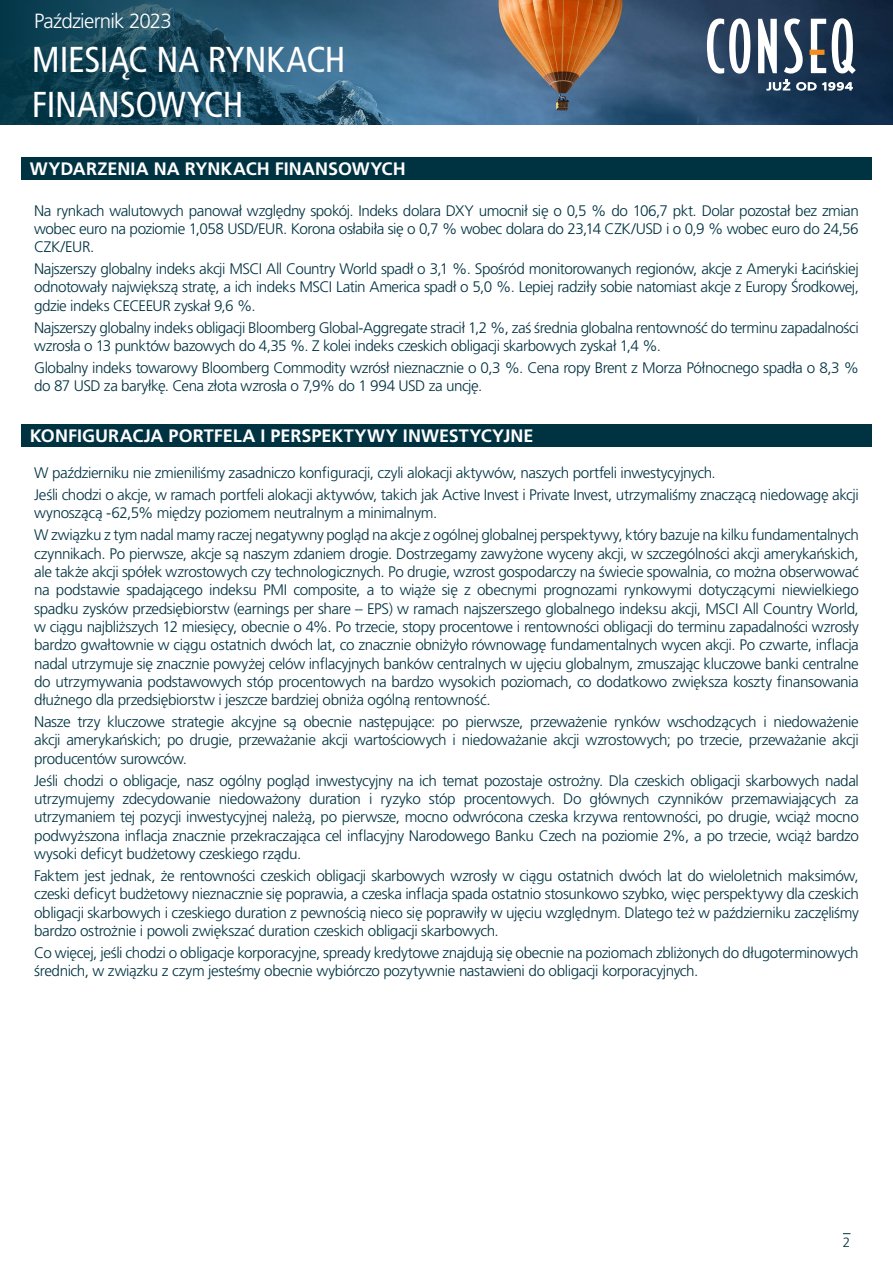
<style>
.page{position:relative;width:893px;height:1263px;background:#fff}
.page>*{position:absolute;margin:0;border:0;box-sizing:border-box;transform-origin:0 0}
.t1{font:condensed 36px/45px "Frutiger LT Pro";letter-spacing:-.01em;color:#fff}
.t2{font:300 20.55px "Frutiger LT Pro";letter-spacing:-.04em;color:#fff}
.t3{font:700 18px "Frutiger LT Pro";letter-spacing:.005em;color:#fff}
.t4{font:300 15.3px/18.3px "Frutiger LT Pro";letter-spacing:-.03em;color:#003342;text-align:justify}
.t5{font:300 13.5px "Frutiger LT Pro";color:#003342}
</style>
<div class="page">
<img style="left:496px;top:0;width:397px;height:124px">
<svg style="left:0;top:0;width:496px;height:124px;background:#295872"></svg>
<svg style="left:707px;top:18px;width:43px;height:56px"></svg>
<svg style="left:758px;top:18px;width:98px;height:73px"></svg>
<div style="left:21px;top:157px;width:851px;height:22px;background:#003342"></div>
<div style="left:21px;top:424px;width:851px;height:22px;background:#003342"></div>
<h2 class="t2" style="left:34px;top:9px;width:139px">Październik 2023</h2>
<h1 class="t1" style="left:32px;top:37px;width:315px">MIESIĄC NA RYNKACH<br>FINANSOWYCH</h1>
<p class="t3" style="left:30px;top:158px;width:377px">WYDARZENIA NA RYNKACH FINANSOWYCH</p>
<p class="t4" style="left:34px;top:201px;width:826px">Na rynkach walutowych panował względny spokój. Indeks dolara DXY umocnił się o 0,5 % do 106,7 pkt. Dolar pozostał bez zmian wobec euro na poziomie 1,058 USD/EUR. Korona osłabiła się o 0,7 % wobec dolara do 23,14 CZK/USD i o 0,9 % wobec euro do 24,56<br>CZK/EUR.</p>
<p class="t4" style="left:34px;top:260px;width:826px">Najszerszy globalny indeks akcji MSCI All Country World spadł o 3,1 %. Spośród monitorowanych regionów, akcje z Ameryki Łacińskiej odnotowały największą stratę, a ich indeks MSCI Latin America spadł o 5,0 %. Lepiej radziły sobie natomiast akcje z Europy Środkowej, gdzie indeks CECEEUR zyskał 9,6 %.</p>
<p class="t4" style="left:34px;top:318px;width:826px">Najszerszy globalny indeks obligacji Bloomberg Global-Aggregate stracił 1,2 %, zaś średnia globalna rentowność do terminu zapadalności wzrosła o 13 punktów bazowych do 4,35 %. Z kolei indeks czeskich obligacji skarbowych zyskał 1,4 %.</p>
<p class="t4" style="left:34px;top:359px;width:826px">Globalny indeks towarowy Bloomberg Commodity wzrósł nieznacznie o 0,3 %. Cena ropy Brent z Morza Północnego spadła o 8,3 % do 87 USD za baryłkę. Cena złota wzrosła o 7,9% do 1 994 USD za uncję.</p>
<p class="t3" style="left:30px;top:425px;width:505px">KONFIGURACJA PORTFELA I PERSPEKTYWY INWESTYCYJNE</p>
<p class="t4" style="left:34px;top:462px;width:826px;line-height:21.9px">W październiku nie zmieniliśmy zasadniczo konfiguracji, czyli alokacji aktywów, naszych portfeli inwestycyjnych.<br>Jeśli chodzi o akcje, w ramach portfeli alokacji aktywów, takich jak Active Invest i Private Invest, utrzymaliśmy znaczącą niedowagę akcji</p>
<p class="t4" style="left:34px;top:502px;width:826px;line-height:21.9px">wynoszącą -62,5% między poziomem neutralnym a minimalnym.<br>W związku z tym nadal mamy raczej negatywny pogląd na akcje z ogólnej globalnej perspektywy, który bazuje na kilku fundamentalnych</p>
<p class="t4" style="left:34px;top:544px;width:826px">czynnikach. Po pierwsze, akcje są naszym zdaniem drogie. Dostrzegamy zawyżone wyceny akcji, w szczególności akcji amerykańskich, ale także akcji spółek wzrostowych czy technologicznych. Po drugie, wzrost gospodarczy na świecie spowalnia, co można obserwować na podstawie spadającego indeksu PMI composite, a to wiąże się z obecnymi prognozami rynkowymi dotyczącymi niewielkiego spadku zysków przedsiębiorstw (earnings per share – EPS) w ramach najszerszego globalnego indeksu akcji, MSCI All Country World, w ciągu najbliższych 12 miesięcy, obecnie o 4%. Po trzecie, stopy procentowe i rentowności obligacji do terminu zapadalności wzrosły bardzo gwałtownie w ciągu ostatnich dwóch lat, co znacznie obniżyło równowagę fundamentalnych wycen akcji. Po czwarte, inflacja nadal utrzymuje się znacznie powyżej celów inflacyjnych banków centralnych w ujęciu globalnym, zmuszając kluczowe banki centralne do utrzymywania podstawowych stóp procentowych na bardzo wysokich poziomach, co dodatkowo zwiększa koszty finansowania dłużnego dla przedsiębiorstw i jeszcze bardziej obniża ogólną rentowność.</p>
<p class="t4" style="left:34px;top:713px;width:826px">Nasze trzy kluczowe strategie akcyjne są obecnie następujące: po pierwsze, przeważenie rynków wschodzących i niedoważenie akcji amerykańskich; po drugie, przeważanie akcji wartościowych i niedoważanie akcji wzrostowych; po trzecie, przeważanie akcji producentów surowców.</p>
<p class="t4" style="left:34px;top:771px;width:826px">Jeśli chodzi o obligacje, nasz ogólny pogląd inwestycyjny na ich temat pozostaje ostrożny. Dla czeskich obligacji skarbowych nadal utrzymujemy zdecydowanie niedoważony duration i ryzyko stóp procentowych. Do głównych czynników przemawiających za utrzymaniem tej pozycji inwestycyjnej należą, po pierwsze, mocno odwrócona czeska krzywa rentowności, po drugie, wciąż mocno podwyższona inflacja znacznie przekraczająca cel inflacyjny Narodowego Banku Czech na poziomie 2%, a po trzecie, wciąż bardzo wysoki deficyt budżetowy czeskiego rządu.</p>
<p class="t4" style="left:34px;top:867px;width:826px">Faktem jest jednak, że rentowności czeskich obligacji skarbowych wzrosły w ciągu ostatnich dwóch lat do wieloletnich maksimów, czeski deficyt budżetowy nieznacznie się poprawia, a czeska inflacja spada ostatnio stosunkowo szybko, więc perspektywy dla czeskich obligacji skarbowych i czeskiego duration z pewnością nieco się poprawiły w ujęciu względnym. Dlatego też w październiku zaczęliśmy bardzo ostrożnie i powoli zwiększać duration czeskich obligacji skarbowych.</p>
<p class="t4" style="left:34px;top:943px;width:826px">Co więcej, jeśli chodzi o obligacje korporacyjne, spready kredytowe znajdują się obecnie na poziomach zbliżonych do długoterminowych średnich, w związku z czym jesteśmy obecnie wybiórczo pozytywnie nastawieni do obligacji korporacyjnych.</p>
<p class="t5" style="left:843px;top:1234px;width:9px">2</p>
</div>
